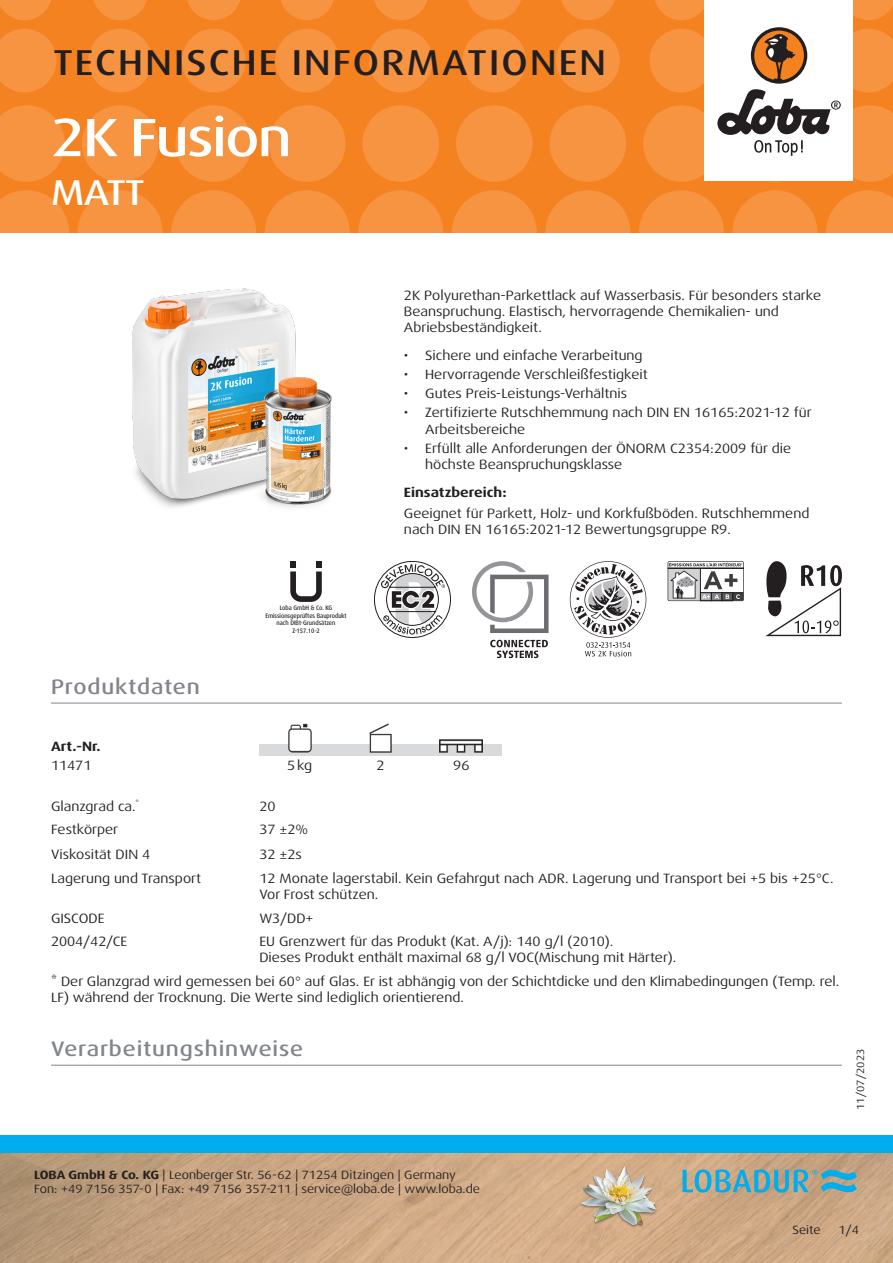
<style>
.page{position:relative;width:893px;height:1263px;background:#fff}
.page>*{position:absolute;margin:0;border:0;box-sizing:border-box;transform-origin:0 0}
.t1{font:500 expanded 54px "Dax Pro";letter-spacing:-.025em;color:#fff}
.t2{font:500 expanded 36px "Dax Pro";letter-spacing:.06em;color:#231f20}
.t3{font:500 expanded 36px "Dax Pro";color:#fff}
.Titel_grau{font:500 expanded 21px "Dax Pro";letter-spacing:.04em;color:#82858b}
.Text{font:expanded 13.5px/16.2px "Dax Pro";color:#231f20}
.Text_Bold{font:700 expanded 13.5px "Dax Pro";color:#231f20}
.Text_zentriert{font:expanded 13.5px "Dax Pro";color:#231f20}
.t4{font:expanded 12px/14.4px "Dax Pro";color:#231f20}
.t5{font:expanded 10.5px "Dax Pro";color:#231f20}
.DIBT{font:500 expanded 6.45px/7.5px "Dax Pro";color:#231f20;text-align:center;scale:.82 1}
.s1{font-weight:700}
</style>
<div class="page">
<div style="left:0;top:0;width:893px;height:233px;background:#f58220"></div>
<svg style="left:0;top:190px;width:69px;height:43px"></svg>
<svg style="left:78px;top:190px;width:85px;height:85px;fill:#f69441"></svg>
<svg style="left:171px;top:190px;width:85px;height:85px;fill:#f69441"></svg>
<svg style="left:265px;top:190px;width:85px;height:85px;fill:#f69441"></svg>
<svg style="left:358px;top:190px;width:85px;height:85px;fill:#f69441"></svg>
<svg style="left:545px;top:190px;width:85px;height:85px;fill:#f69441"></svg>
<svg style="left:452px;top:190px;width:85px;height:85px;fill:#f69441"></svg>
<svg style="left:732px;top:190px;width:85px;height:85px;fill:#f69441"></svg>
<svg style="left:639px;top:190px;width:85px;height:85px;fill:#f69441"></svg>
<svg style="left:826px;top:190px;width:67px;height:43px"></svg>
<svg style="left:0;top:105px;width:65px;height:77px"></svg>
<svg style="left:82px;top:105px;width:76px;height:77px"></svg>
<svg style="left:175px;top:105px;width:77px;height:77px"></svg>
<svg style="left:269px;top:105px;width:76px;height:77px"></svg>
<svg style="left:456px;top:105px;width:77px;height:77px"></svg>
<svg style="left:362px;top:105px;width:77px;height:77px"></svg>
<svg style="left:550px;top:105px;width:76px;height:77px"></svg>
<svg style="left:0;top:29px;width:56px;height:63px"></svg>
<svg style="left:182px;top:29px;width:64px;height:63px"></svg>
<svg style="left:88px;top:29px;width:64px;height:63px"></svg>
<svg style="left:275px;top:29px;width:64px;height:63px"></svg>
<svg style="left:462px;top:29px;width:64px;height:63px"></svg>
<svg style="left:369px;top:29px;width:64px;height:63px"></svg>
<svg style="left:556px;top:29px;width:64px;height:63px"></svg>
<svg style="left:0;top:0;width:51px;height:20px"></svg>
<svg style="left:187px;top:0;width:53px;height:20px"></svg>
<svg style="left:468px;top:0;width:53px;height:20px"></svg>
<svg style="left:655px;top:0;width:49px;height:20px"></svg>
<svg style="left:93px;top:0;width:54px;height:20px"></svg>
<svg style="left:374px;top:0;width:54px;height:20px"></svg>
<svg style="left:281px;top:0;width:53px;height:20px"></svg>
<svg style="left:561px;top:0;width:54px;height:20px"></svg>
<svg style="left:853px;top:0;width:40px;height:20px"></svg>
<img style="left:0;top:1152px;width:893px;height:111px">
<div style="left:0;top:1135px;width:893px;height:17px;background:#00aeef"></div>
<div style="left:704px;top:0;width:149px;height:181px;background:#fff"></div>
<svg style="left:643px;top:29px;width:250px;height:153px"></svg>
<img style="left:578px;top:1161px;width:82px;height:81px">
<svg style="left:682px;top:1169px;width:175px;height:24px;background:#75a8ae"></svg>
<hr style="left:51px;top:1065px;width:791px;height:1px;background:#82858b">
<hr style="left:51px;top:703px;width:791px;height:1px;background:#82858b">
<img style="left:259px;top:723px;width:243px;height:22px">
<img style="left:259px;top:745px;width:243px;height:10px">
<img style="left:106px;top:272px;width:226px;height:236px">
<svg style="left:290px;top:561px;width:32px;height:41px"></svg>
<svg style="left:374px;top:561px;width:77px;height:77px"></svg>
<svg style="left:490px;top:640px;width:58px;height:18px"></svg>
<svg style="left:472px;top:561px;width:77px;height:72px"></svg>
<svg style="left:570px;top:561px;width:76px;height:95px"></svg>
<svg style="left:668px;top:561px;width:76px;height:40px"></svg>
<svg style="left:766px;top:561px;width:76px;height:75px"></svg>
<h2 class="t2" style="left:53px;top:40px;width:554px">TECHNISCHE INFORMATIONEN</h2>
<p class="t1" style="left:51px;top:103px;width:242px">2K Fusion</p>
<h2 class="t3" style="left:51px;top:169px;width:95px">MATT</h2>
<p class="Titel_grau" style="left:51px;top:673px;width:150px">Produktdaten</p>
<p class="DIBT" style="left:265px;top:604px;width:101px">Loba GmbH &amp; Co. KG<br>Emissionsgeprüftes Bauprodukt nach DIBt-Grundsätzen<br>Z-157.10-2</p>
<p class="Text" style="left:404px;top:287px;width:419px">2K Polyurethan-Parkettlack auf Wasserbasis. Für besonders starke<br>Beanspruchung. Elastisch, hervorragende Chemikalien- und<br>Abriebsbeständigkeit.</p>
<p class="Text" style="left:404px;top:347px;width:240px">• Sichere und einfache Verarbeitung</p>
<p class="Text" style="left:404px;top:366px;width:245px">• Hervorragende Verschleißfestigkeit</p>
<p class="Text" style="left:404px;top:385px;width:225px">• Gutes Preis-Leistungs-Verhältnis</p>
<p class="Text" style="left:425px;top:405px;width:388px;text-indent:-21px">• Zertifizierte Rutschhemmung nach DIN EN 16165:2021-12 für<br>Arbeitsbereiche</p>
<p class="Text" style="left:425px;top:440px;width:367px;text-indent:-21px">• Erfüllt alle Anforderungen der ÖNORM C2354:2009 für die höchste Beanspruchungsklasse</p>
<p class="Text_Bold" style="left:404px;top:483px;width:104px">Einsatzbereich:</p>
<p class="Text" style="left:404px;top:505px;width:407px">Geeignet für Parkett, Holz- und Korkfußböden. Rutschhemmend nach DIN EN 16165:2021-12 Bewertungsgruppe R9.</p>
<p class="Text_Bold" style="left:51px;top:738px;width:51px">Art.-Nr.</p>
<p class="Text" style="left:51px;top:757px;width:42px">11471</p>
<p class="Text_zentriert" style="left:287px;top:757px;width:26px">5kg</p>
<p class="Text_zentriert" style="left:377px;top:757px;width:10px">2</p>
<p class="Text_zentriert" style="left:453px;top:757px;width:18px">96</p>
<p class="Text" style="left:51px;top:798px;width:90px">Glanzgrad ca.<sup>*</sup></p>
<p class="Text" style="left:259px;top:798px;width:18px">20</p>
<p class="Text" style="left:51px;top:822px;width:69px">Festkörper</p>
<p class="Text" style="left:259px;top:822px;width:50px">37 ±2%</p>
<p class="Text" style="left:51px;top:846px;width:101px">Viskosität DIN 4</p>
<p class="Text" style="left:259px;top:846px;width:44px">32 ±2s</p>
<p class="Text" style="left:51px;top:870px;width:152px">Lagerung und Transport</p>
<p class="Text" style="left:259px;top:870px;width:576px">12 Monate lagerstabil. Kein Gefahrgut nach ADR. Lagerung und Transport bei +5 bis +25°C.<br>Vor Frost schützen.</p>
<p class="Text" style="left:51px;top:910px;width:55px">GISCODE</p>
<p class="Text" style="left:259px;top:910px;width:56px">W3/DD+</p>
<p class="Text" style="left:51px;top:933px;width:78px">2004/42/CE</p>
<p class="Text" style="left:259px;top:933px;width:355px">EU Grenzwert für das Produkt (Kat. A/j): 140 g/l (2010).</p>
<p class="Text" style="left:259px;top:949px;width:418px">Dieses Produkt enthält maximal 68 g/l VOC(Mischung mit Härter).</p>
<p class="Text" style="left:51px;top:973px;width:790px">* Der Glanzgrad wird gemessen bei 60° auf Glas. Er ist abhängig von der Schichtdicke und den Klimabedingungen (Temp. rel.<br>LF) während der Trocknung. Die Werte sind lediglich orientierend.</p>
<p class="Titel_grau" style="left:51px;top:1036px;width:254px">Verarbeitungshinweise</p>
<p class="t5" style="left:854px;top:1110px;width:63px;rotate:-90deg">11/07/2023</p>
<p class="t4" style="left:34px;top:1167px;width:447px"><span class="s1">LOBA GmbH &amp; Co. KG</span> | Leonberger Str. 56-62 | 71254 Ditzingen | Germany<br>Fon: +49 7156 357-0 | Fax: +49 7156 357-211 | service@loba.de | www.loba.de</p>
<p class="t4" style="left:792px;top:1223px;width:30px">Seite</p>
<p class="t4" style="left:838px;top:1223px;width:22px">1/4</p>
</div>
